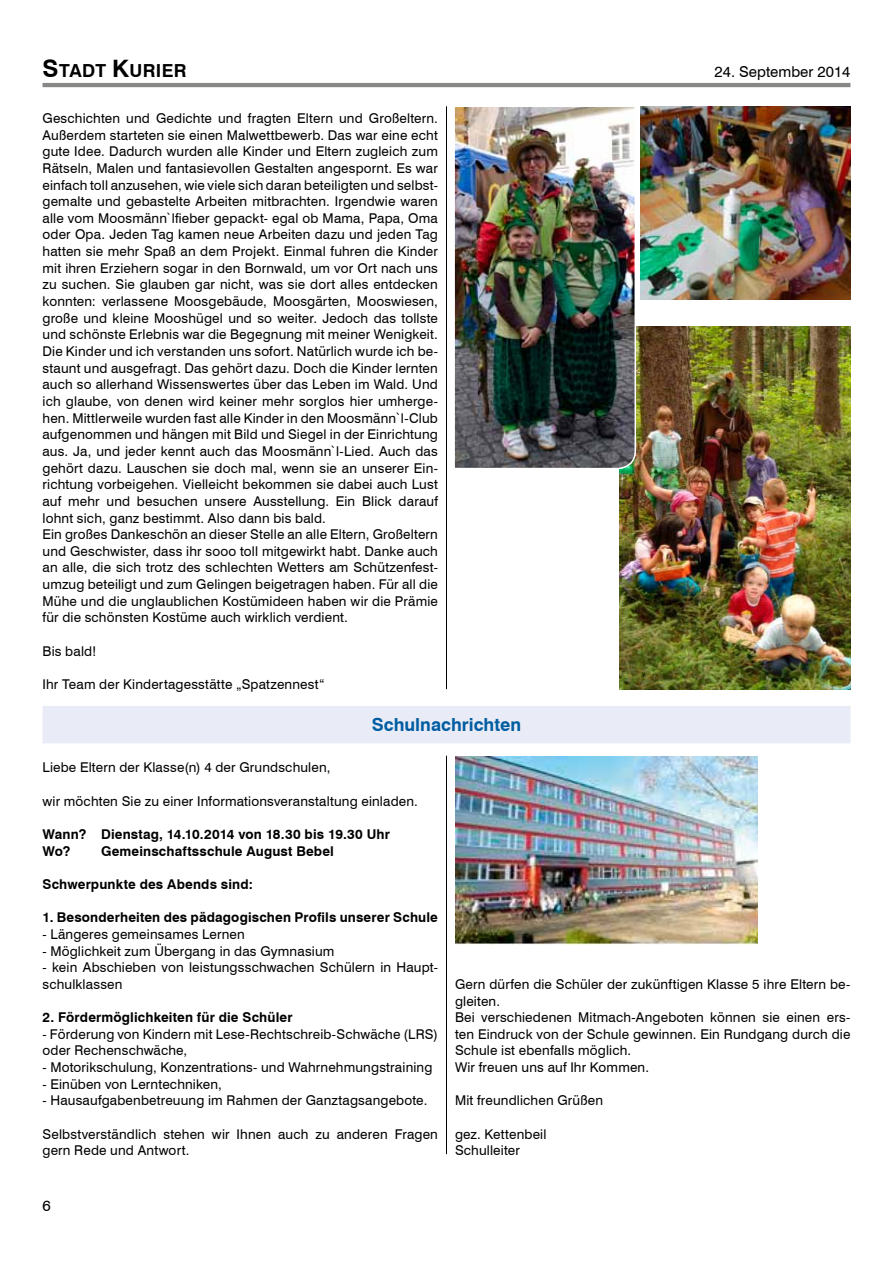
<style>
.page{position:relative;width:893px;height:1263px;background:#fff}
.page>*{position:absolute;margin:0;border:0;box-sizing:border-box;transform-origin:0 0}
.t1{font:700 18px "Swiss 721 BT";color:#005da1}
.t2{font:700 18px "Swiss 721 BT";letter-spacing:.02em;color:#000}
.t3{font:15px "Swiss 721 BT";color:#000}
.t4{font:13.5px/16.6px "Swiss 721 BT";letter-spacing:.01em;color:#000}
.t5{font:700 13.5px/16.6px "Swiss 721 BT";letter-spacing:.01em;color:#000}
.s1{font-size:24px}
</style>
<div class="page">
<hr style="left:43px;top:83px;width:807px;height:4px;background:#878786">
<hr style="left:446px;top:106px;width:1px;height:583px;background:#000">
<hr style="left:446px;top:756px;width:1px;height:398px;background:#000">
<img style="left:640px;top:106px;width:210px;height:193px">
<img style="left:619px;top:327px;width:231px;height:362px">
<img style="left:454px;top:107px;width:183px;height:363px">
<div style="left:43px;top:706px;width:807px;height:37px;background:#e9ecf6"></div>
<img style="left:455px;top:757px;width:302px;height:187px">
<h1 class="t2" style="left:43px;top:59px;width:146px"><span class="s1">S</span>tadt <span class="s1">K</span>urier</h1>
<p class="t3" style="left:714px;top:62px;width:137px">24. September 2014</p>
<p class="t4" style="left:43px;top:110px;width:397px">Geschichten und Gedichte und fragten Eltern und Großeltern.<br>Außerdem starteten sie einen Malwettbewerb. Das war eine echt gute Idee. Dadurch wurden alle Kinder und Eltern zugleich zum Rätseln, Malen und fantasievollen Gestalten angespornt. Es war einfach toll anzusehen, wie viele sich daran beteiligten und selbst&shy;gemalte und gebastelte Arbeiten mitbrachten. Irgendwie waren alle vom Moosmänn`lfieber gepackt- egal ob Mama, Papa, Oma oder Opa. Jeden Tag kamen neue Arbeiten dazu und jeden Tag hatten sie mehr Spaß an dem Projekt. Einmal fuhren die Kinder mit ihren Erziehern sogar in den Bornwald, um vor Ort nach uns zu suchen. Sie glauben gar nicht, was sie dort alles entdecken konnten: verlassene Moosgebäude, Moosgärten, Mooswiesen, große und kleine Mooshügel und so weiter. Jedoch das tollste und schönste Erlebnis war die Begegnung mit meiner Wenigkeit.<br>Die Kinder und ich verstanden uns sofort. Natürlich wurde ich be&shy;staunt und ausgefragt. Das gehört dazu. Doch die Kinder lernten auch so allerhand Wissenswertes über das Leben im Wald. Und ich glaube, von denen wird keiner mehr sorglos hier umherge&shy;hen. Mittlerweile wurden fast alle Kinder in den Moosmänn`l-Club aufgenommen und hängen mit Bild und Siegel in der Einrichtung aus. Ja, und jeder kennt auch das Moosmänn`l-Lied. Auch das gehört dazu. Lauschen sie doch mal, wenn sie an unserer Ein&shy;richtung vorbeigehen. Vielleicht bekommen sie dabei auch Lust auf mehr und besuchen unsere Ausstellung. Ein Blick darauf lohnt sich, ganz bestimmt. Also dann bis bald.<br>Ein großes Dankeschön an dieser Stelle an alle Eltern, Großeltern und Geschwister, dass ihr sooo toll mitgewirkt habt. Danke auch an alle, die sich trotz des schlechten Wetters am Schützenfest&shy;umzug beteiligt und zum Gelingen beigetragen haben. Für all die Mühe und die unglaublichen Kostümideen haben wir die Prämie für die schönsten Kostüme auch wirklich verdient.</p>
<p class="t4" style="left:43px;top:642px;width:55px">Bis bald!</p>
<p class="t4" style="left:43px;top:676px;width:284px">Ihr Team der Kindertagesstätte „Spatzennest“</p>
<h1 class="t1" style="left:372px;top:713px;width:151px">Schulnachrichten</h1>
<p class="t4" style="left:43px;top:759px;width:289px">Liebe Eltern der Klasse(n) 4 der Grundschulen,</p>
<p class="t4" style="left:43px;top:792px;width:377px">wir möchten Sie zu einer Informationsveranstaltung einladen.</p>
<p class="t5" style="left:43px;top:826px;width:349px">Wann? Dienstag, 14.10.2014 von 18.30 bis 19.30 Uhr<br>Wo?</p>
<p class="t5" style="left:101px;top:842px;width:234px">Gemeinschaftsschule August Bebel</p>
<p class="t5" style="left:43px;top:876px;width:212px">Schwerpunkte des Abends sind:</p>
<p class="t5" style="left:43px;top:909px;width:397px">1. Besonderheiten des pädagogischen Profils unserer Schule</p>
<p class="t4" style="left:43px;top:926px;width:204px">- Längeres gemeinsames Lernen</p>
<p class="t4" style="left:43px;top:942px;width:293px">- Möglichkeit zum Übergang in das Gymnasium</p>
<p class="t4" style="left:43px;top:959px;width:397px">- kein Abschieben von leistungsschwachen Schülern in Haupt&shy;schulklassen</p>
<p class="t5" style="left:43px;top:1009px;width:252px">2. Fördermöglichkeiten für die Schüler</p>
<p class="t4" style="left:43px;top:1025px;width:397px">- Förderung von Kindern mit Lese-Rechtschreib-Schwäche (LRS) oder Rechenschwäche,</p>
<p class="t4" style="left:43px;top:1059px;width:391px">- Motorikschulung, Konzentrations- und Wahrnehmungstraining</p>
<p class="t4" style="left:43px;top:1075px;width:181px">- Einüben von Lerntechniken,</p>
<p class="t4" style="left:43px;top:1092px;width:386px">- Hausaufgabenbetreuung im Rahmen der Ganztagsangebote.</p>
<p class="t4" style="left:43px;top:1125px;width:397px">Selbstverständlich stehen wir Ihnen auch zu anderen Fragen gern Rede und Antwort.</p>
<p class="t4" style="left:455px;top:975px;width:397px">Gern dürfen die Schüler der zukünftigen Klasse 5 ihre Eltern be&shy;gleiten.<br>Bei verschiedenen Mitmach-Angeboten können sie einen ers&shy;ten Eindruck von der Schule gewinnen. Ein Rundgang durch die Schule ist ebenfalls möglich.<br>Wir freuen uns auf Ihr Kommen.</p>
<p class="t4" style="left:455px;top:1092px;width:150px">Mit freundlichen Grüßen</p>
<p class="t4" style="left:455px;top:1125px;width:93px">gez. Kettenbeil<br>Schulleiter</p>
<p class="t3" style="left:43px;top:1196px;width:10px">6</p>
</div>
